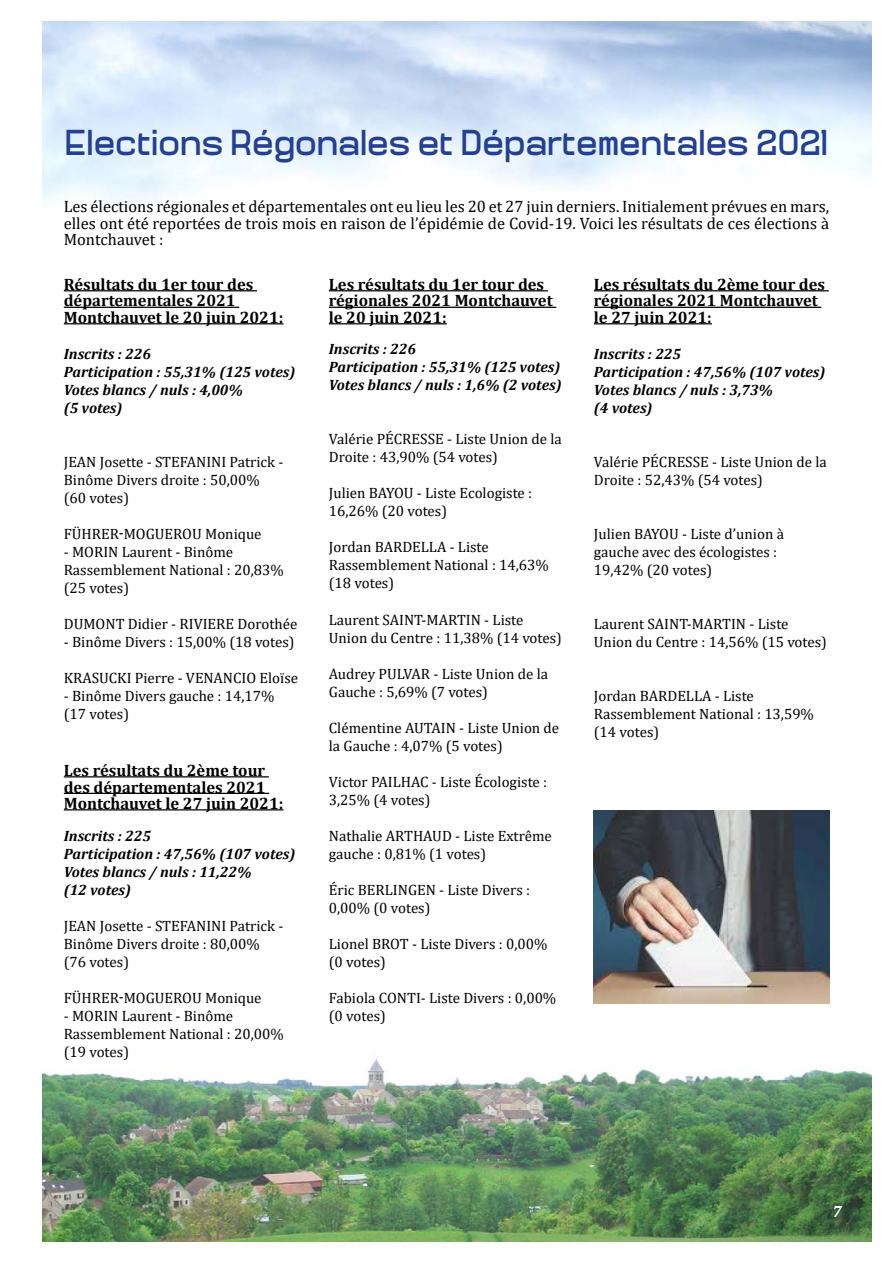
<style>
.page{position:relative;width:893px;height:1263px;background:#fff}
.page>*{position:absolute;margin:0;border:0;box-sizing:border-box;transform-origin:0 0}
.t1{font:36px "Millimetre";color:#25408f}
.t2{font:700 16.5px/16.5px "Cambria";color:#000}
.t3{font:16.5px/16.5px "Cambria";color:#000;text-align:justify}
.t4{font:italic 700 16.5px "Cambria";color:#fff}
.t5{font:15px/18px "Cambria";color:#000}
.t6{font:italic 700 15px/18px "Cambria";color:#000}
</style>
<div class="page">
<img style="left:43px;top:1057px;width:829px;height:185px">
<hr style="left:64px;top:290px;width:193px;height:1px;background:#000">
<hr style="left:64px;top:307px;width:175px;height:1px;background:#000">
<hr style="left:64px;top:323px;width:219px;height:1px;background:#000">
<hr style="left:64px;top:776px;width:205px;height:1px;background:#000">
<hr style="left:64px;top:793px;width:205px;height:1px;background:#000">
<hr style="left:64px;top:809px;width:219px;height:1px;background:#000">
<hr style="left:329px;top:290px;width:219px;height:1px;background:#000">
<hr style="left:329px;top:307px;width:227px;height:1px;background:#000">
<hr style="left:329px;top:323px;width:118px;height:1px;background:#000">
<hr style="left:594px;top:290px;width:235px;height:1px;background:#000">
<hr style="left:594px;top:307px;width:227px;height:1px;background:#000">
<hr style="left:594px;top:323px;width:118px;height:1px;background:#000">
<img style="left:594px;top:810px;width:235px;height:193px">
<h1 class="t1" style="left:65px;top:123px;width:765px">Elections Régonales et Départementales 2021</h1>
<p class="t3" style="left:64px;top:198px;width:767px">Les élections régionales et départementales ont eu lieu les 20 et 27 juin derniers. Initialement prévues en mars, elles ont été reportées de trois mois en raison de l’épidémie de Covid-19. Voici les résultats de ces élections à Montchauvet :</p>
<p class="t2" style="left:64px;top:276px;width:221px">Résultats du 1er tour des départementales 2021<br>Montchauvet le 20 juin 2021:</p>
<p class="t6" style="left:64px;top:344px;width:233px">Inscrits : 226<br>Participation : 55,31% (125 votes)<br>Votes blancs / nuls : 4,00%<br>(5 votes)</p>
<p class="t2" style="left:329px;top:276px;width:225px">Les résultats du 1er tour des régionales 2021 Montchauvet le 20 juin 2021:</p>
<p class="t6" style="left:329px;top:340px;width:234px">Inscrits : 226<br>Participation : 55,31% (125 votes)<br>Votes blancs / nuls : 1,6% (2 votes)</p>
<p class="t5" style="left:329px;top:430px;width:234px">Valérie PÉCRESSE - Liste Union de la<br>Droite : 43,90% (54 votes)</p>
<p class="t5" style="left:329px;top:484px;width:205px">Julien BAYOU - Liste Ecologiste :<br>16,26% (20 votes)</p>
<p class="t5" style="left:329px;top:538px;width:222px">Jordan BARDELLA - Liste<br>Rassemblement National : 14,63% (18 votes)</p>
<p class="t5" style="left:329px;top:610px;width:235px">Laurent SAINT-MARTIN - Liste<br>Union du Centre : 11,38% (14 votes)</p>
<p class="t5" style="left:329px;top:664px;width:221px">Audrey PULVAR - Liste Union de la<br>Gauche : 5,69% (7 votes)</p>
<p class="t5" style="left:329px;top:718px;width:232px">Clémentine AUTAIN - Liste Union de la Gauche : 4,07% (5 votes)</p>
<p class="t5" style="left:329px;top:772px;width:220px">Victor PAILHAC - Liste Écologiste :<br>3,25% (4 votes)</p>
<p class="t5" style="left:329px;top:826px;width:224px">Nathalie ARTHAUD - Liste Extrême gauche : 0,81% (1 votes)</p>
<p class="t5" style="left:329px;top:880px;width:203px">Éric BERLINGEN - Liste Divers :<br>0,00% (0 votes)</p>
<p class="t5" style="left:329px;top:934px;width:220px">Lionel BROT - Liste Divers : 0,00% (0 votes)</p>
<p class="t5" style="left:329px;top:988px;width:229px">Fabiola CONTI- Liste Divers : 0,00% (0 votes)</p>
<p class="t2" style="left:594px;top:276px;width:233px">Les résultats du 2ème tour des régionales 2021 Montchauvet le 27 juin 2021:</p>
<p class="t6" style="left:594px;top:344px;width:233px">Inscrits : 225<br>Participation : 47,56% (107 votes)<br>Votes blancs / nuls : 3,73%<br>(4 votes)</p>
<p class="t5" style="left:594px;top:453px;width:234px">Valérie PÉCRESSE - Liste Union de la<br>Droite : 52,43% (54 votes)</p>
<p class="t5" style="left:64px;top:453px;width:221px;text-indent:166px">Patrick -<br>Binôme Divers droite : 50,00% (60 votes)</p>
<p class="t5" style="left:64px;top:525px;width:199px">Führer-Moguerou Monique</p>
<p class="t5" style="left:64px;top:543px;width:30px">- Morin</p>
<p class="t5" style="left:64px;top:453px;width:15px">Jean</p>
<p class="t5" style="left:100px;top:453px;width:72px">Josette - Stefanini</p>
<p class="t5" style="left:594px;top:525px;width:192px">Julien BAYOU - Liste d’union à gauche avec des écologistes :<br>19,42% (20 votes)</p>
<p class="t5" style="left:64px;top:543px;width:222px;text-indent:58px">Laurent - Binôme<br>Rassemblement National : 20,83% (25 votes)</p>
<p class="t5" style="left:64px;top:615px;width:21px">Dumont</p>
<p class="t5" style="left:128px;top:615px;width:70px">Didier - Riviere</p>
<p class="t5" style="left:238px;top:615px;width:61px">Dorothée</p>
<p class="t5" style="left:64px;top:633px;width:232px">- Binôme Divers : 15,00% (18 votes)</p>
<p class="t5" style="left:64px;top:669px;width:19px">Krasucki</p>
<p class="t5" style="left:135px;top:669px;width:70px">Pierre - Venancio</p>
<p class="t5" style="left:260px;top:669px;width:40px">Eloïse</p>
<p class="t5" style="left:64px;top:687px;width:212px">- Binôme Divers gauche : 14,17% (17 votes)</p>
<p class="t5" style="left:594px;top:615px;width:235px">Laurent SAINT-MARTIN - Liste<br>Union du Centre : 14,56% (15 votes)</p>
<p class="t5" style="left:594px;top:687px;width:222px">Jordan BARDELLA - Liste<br>Rassemblement National : 13,59% (14 votes)</p>
<p class="t2" style="left:64px;top:762px;width:221px">Les résultats du 2ème tour des départementales 2021<br>Montchauvet le 27 juin 2021:</p>
<p class="t6" style="left:64px;top:826px;width:233px">Inscrits : 225<br>Participation : 47,56% (107 votes)<br>Votes blancs / nuls : 11,22%<br>(12 votes)</p>
<p class="t5" style="left:64px;top:916px;width:15px">Jean</p>
<p class="t5" style="left:100px;top:916px;width:72px">Josette - Stefanini</p>
<p class="t5" style="left:64px;top:916px;width:221px;text-indent:166px">Patrick -<br>Binôme Divers droite : 80,00% (76 votes)</p>
<p class="t5" style="left:64px;top:988px;width:199px">Führer-Moguerou Monique</p>
<p class="t5" style="left:64px;top:1006px;width:30px">- Morin</p>
<p class="t5" style="left:64px;top:1006px;width:222px;text-indent:58px">Laurent - Binôme<br>Rassemblement National : 20,00% (19 votes)</p>
<p class="t4" style="left:832px;top:1200px;width:11px">7</p>
</div>
